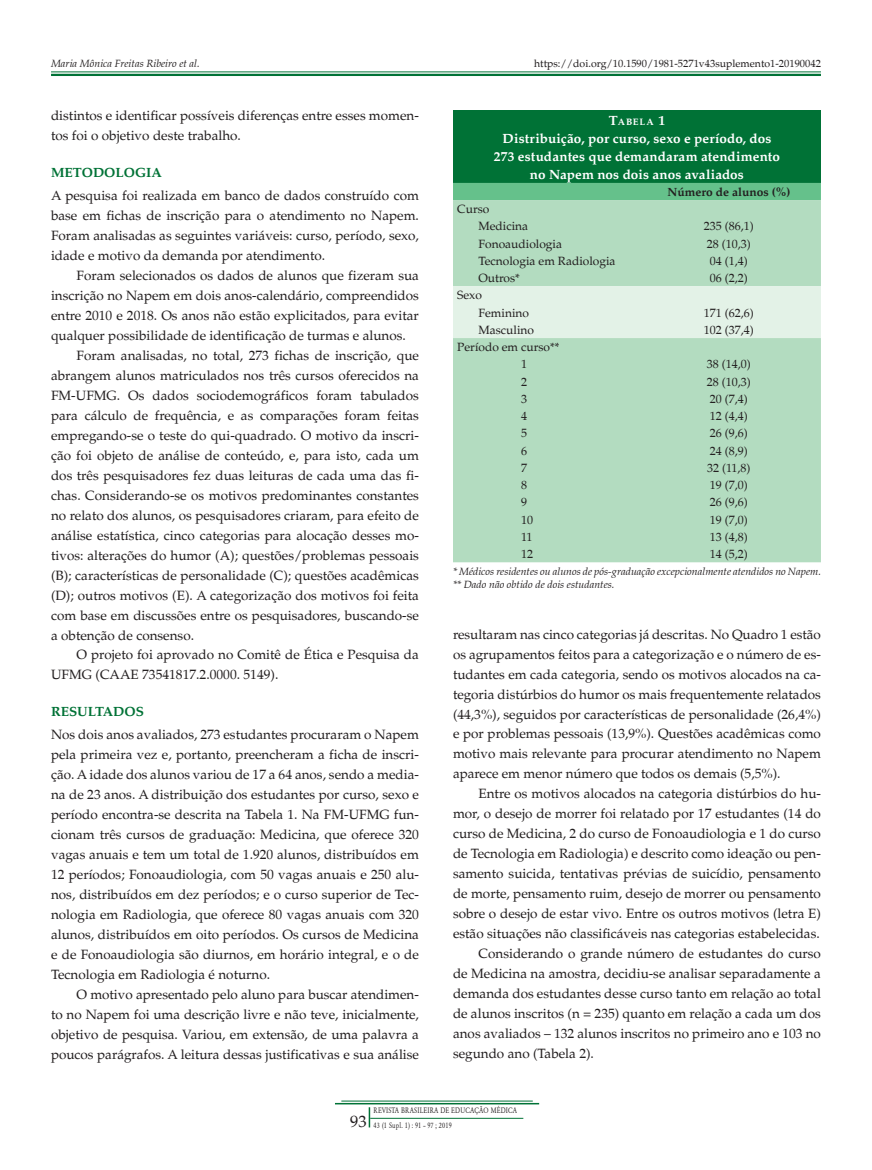
<style>
.page{position:relative;width:872px;height:1170px;background:#fff}
.page>*{position:absolute;margin:0;border:0;box-sizing:border-box;transform-origin:0 0}
.Num_Footer{font:16.5px "Palton Roman";color:#231f20}
.Body_text{font:13.5px/20px "Palton Roman";color:#231f20;text-align:justify}
.Left{font:13.5px/20px "Palton Roman";color:#231f20;text-align:justify}
.O_White{font:700 13.5px/18px "Palton";letter-spacing:.01em;color:#fff;text-align:center}
.G{font:700 13.5px "Palton";color:#007236}
.TC{font:12px "Palton Roman";color:#231f20}
.TE{font:12px "Palton Roman";color:#231f20}
.t1{font:700 12px "Palton";color:#231f20}
.R{font:italic 10.5px "Palton";color:#231f20}
.t2{font:10.5px "Palton Roman";color:#231f20}
.O_White-2{font:700 9.45px "Palton";letter-spacing:.09em;color:#fff}
.t3{font:8.25px "Garamond";letter-spacing:.03em;color:#231f20;scale:.8 1}
.s1{font-size:13.5px}
</style>
<div class="page">
<hr style="left:370px;top:1117px;width:153px;height:1px;background:#007236">
<svg style="left:369px;top:1107px;width:1px;height:20px"></svg>
<hr style="left:341px;top:1100px;width:192px;height:1px;background:#007236">
<hr style="left:335px;top:1102px;width:204px;height:2px;background:#007236">
<hr style="left:51px;top:71px;width:770px;height:1px;background:#007236">
<hr style="left:51px;top:74px;width:770px;height:2px;background:#007236">
<div style="left:453px;top:111px;width:368px;height:72px;background:#007236"></div>
<div style="left:453px;top:183px;width:368px;height:17px;background:#65c18b"></div>
<div style="left:453px;top:200px;width:368px;height:362px;background:#b3dcc0"></div>
<div style="left:453px;top:286px;width:368px;height:52px;background:#e3f2e7"></div>
<p class="R" style="left:51px;top:58px;width:150px">Maria Mônica Freitas Ribeiro et al.</p>
<p class="t2" style="left:534px;top:57px;width:288px">https://doi.org/10.1590/1981-5271v43suplemento1-20190042</p>
<p class="Body_text" style="left:51px;top:106px;width:369px">distintos e identificar possíveis diferenças entre esses momen&shy;tos foi o objetivo deste trabalho.</p>
<p class="G" style="left:51px;top:165px;width:112px">METODOLOGIA</p>
<p class="Left" style="left:51px;top:186px;width:369px">A pesquisa foi realizada em banco de dados construído com base em fichas de inscrição para o atendimento no Napem.<br>Foram analisadas as seguintes variáveis: curso, período, sexo, idade e motivo da demanda por atendimento.</p>
<p class="Body_text" style="left:51px;top:266px;width:369px;text-indent:26px">Foram selecionados os dados de alunos que fizeram sua inscrição no Napem em dois anos-calendário, compreendidos entre 2010 e 2018. Os anos não estão explicitados, para evitar qualquer possibilidade de identificação de turmas e alunos.</p>
<p class="Body_text" style="left:51px;top:345px;width:369px;text-indent:26px">Foram analisadas, no total, 273 fichas de inscrição, que abrangem alunos matriculados nos três cursos oferecidos na FM-UFMG. Os dados sociodemográficos foram tabulados para cálculo de frequência, e as comparações foram feitas empregando-se o teste do qui-quadrado. O motivo da inscri&shy;ção foi objeto de análise de conteúdo, e, para isto, cada um dos três pesquisadores fez duas leituras de cada uma das fi&shy;chas. Considerando-se os motivos predominantes constantes no relato dos alunos, os pesquisadores criaram, para efeito de análise estatística, cinco categorias para alocação desses mo&shy;tivos: alterações do humor (A); questões/problemas pessoais (B); características de personalidade (C); questões acadêmicas (D); outros motivos (E). A categorização dos motivos foi feita com base em discussões entre os pesquisadores, buscando-se a obtenção de consenso.</p>
<p class="Body_text" style="left:51px;top:645px;width:369px;text-indent:26px">O projeto foi aprovado no Comitê de Ética e Pesquisa da<br>UFMG (CAAE 73541817.2.0000. 5149).</p>
<p class="G" style="left:51px;top:703px;width:94px">RESULTADOS</p>
<p class="Left" style="left:51px;top:725px;width:369px">Nos dois anos avaliados, 273 estudantes procuraram o Napem pela primeira vez e, portanto, preencheram a ficha de inscri&shy;ção. A idade dos alunos variou de 17 a 64 anos, sendo a media&shy;na de 23 anos. A distribuição dos estudantes por curso, sexo e período encontra-se descrita na Tabela 1. Na FM-UFMG fun&shy;cionam três cursos de graduação: Medicina, que oferece 320 vagas anuais e tem um total de 1.920 alunos, distribuídos em 12 períodos; Fonoaudiologia, com 50 vagas anuais e 250 alu&shy;nos, distribuídos em dez períodos; e o curso superior de Tec&shy;nologia em Radiologia, que oferece 80 vagas anuais com 320 alunos, distribuídos em oito períodos. Os cursos de Medicina e de Fonoaudiologia são diurnos, em horário integral, e o de Tecnologia em Radiologia é noturno.</p>
<p class="Body_text" style="left:51px;top:984px;width:369px;text-indent:26px">O motivo apresentado pelo aluno para buscar atendimen&shy;to no Napem foi uma descrição livre e não teve, inicialmente, objetivo de pesquisa. Variou, em extensão, de uma palavra a poucos parágrafos. A leitura dessas justificativas e sua análise</p>
<p class="O_White-2" style="left:609px;top:116px;width:58px"><span class="s1">T</span>ABELA <span class="s1">1</span></p>
<p class="O_White" style="left:494px;top:129px;width:287px">Distribuição, por curso, sexo e período, dos<br>273 estudantes que demandaram atendimento no Napem nos dois anos avaliados</p>
<p class="t1" style="left:667px;top:185px;width:124px">Número de alunos (%)</p>
<p class="TE" style="left:457px;top:202px;width:34px">Curso</p>
<p class="TE" style="left:478px;top:219px;width:51px">Medicina</p>
<p class="TC" style="left:704px;top:219px;width:51px">235 (86,1)</p>
<p class="TE" style="left:478px;top:236px;width:85px">Fonoaudiologia</p>
<p class="TC" style="left:707px;top:236px;width:45px">28 (10,3)</p>
<p class="TE" style="left:478px;top:254px;width:139px">Tecnologia em Radiologia</p>
<p class="TC" style="left:710px;top:254px;width:39px">04 (1,4)</p>
<p class="TE" style="left:478px;top:271px;width:43px">Outros*</p>
<p class="TC" style="left:710px;top:271px;width:39px">06 (2,2)</p>
<p class="TE" style="left:457px;top:288px;width:26px">Sexo</p>
<p class="TE" style="left:478px;top:305px;width:52px">Feminino</p>
<p class="TC" style="left:704px;top:305px;width:51px">171 (62,6)</p>
<p class="TE" style="left:478px;top:322px;width:57px">Masculino</p>
<p class="TC" style="left:704px;top:322px;width:51px">102 (37,4)</p>
<p class="TE" style="left:457px;top:340px;width:104px">Período em curso**</p>
<p class="TE" style="left:521px;top:357px;width:7px">1</p>
<p class="TC" style="left:707px;top:357px;width:45px">38 (14,0)</p>
<p class="TE" style="left:521px;top:374px;width:7px">2</p>
<p class="TC" style="left:707px;top:374px;width:45px">28 (10,3)</p>
<p class="TE" style="left:521px;top:391px;width:7px">3</p>
<p class="TC" style="left:710px;top:391px;width:39px">20 (7,4)</p>
<p class="TE" style="left:521px;top:409px;width:7px">4</p>
<p class="TC" style="left:710px;top:409px;width:39px">12 (4,4)</p>
<p class="TE" style="left:521px;top:426px;width:7px">5</p>
<p class="TC" style="left:710px;top:426px;width:39px">26 (9,6)</p>
<p class="TE" style="left:521px;top:443px;width:7px">6</p>
<p class="TC" style="left:710px;top:443px;width:39px">24 (8,9)</p>
<p class="TE" style="left:521px;top:460px;width:7px">7</p>
<p class="TC" style="left:707px;top:460px;width:45px">32 (11,8)</p>
<p class="TE" style="left:521px;top:478px;width:7px">8</p>
<p class="TC" style="left:710px;top:478px;width:39px">19 (7,0)</p>
<p class="TE" style="left:521px;top:495px;width:7px">9</p>
<p class="TC" style="left:710px;top:495px;width:39px">26 (9,6)</p>
<p class="TE" style="left:521px;top:512px;width:13px">10</p>
<p class="TC" style="left:710px;top:512px;width:39px">19 (7,0)</p>
<p class="TE" style="left:521px;top:529px;width:13px">11</p>
<p class="TC" style="left:710px;top:529px;width:39px">13 (4,8)</p>
<p class="TE" style="left:521px;top:547px;width:13px">12</p>
<p class="TC" style="left:710px;top:547px;width:39px">14 (5,2)</p>
<p class="R" style="left:453px;top:565px;width:369px">* Médicos residentes ou alunos de pós-graduação excepcionalmente atendidos no Napem.</p>
<p class="R" style="left:453px;top:578px;width:163px">** Dado não obtido de dois estudantes.</p>
<p class="Body_text" style="left:453px;top:624px;width:369px">resultaram nas cinco categorias já descritas. No Quadro 1 estão os agrupamentos feitos para a categorização e o número de es&shy;tudantes em cada categoria, sendo os motivos alocados na ca&shy;tegoria distúrbios do humor os mais frequentemente relatados (44,3%), seguidos por características de personalidade (26,4%) e por problemas pessoais (13,9%). Questões acadêmicas como motivo mais relevante para procurar atendimento no Napem aparece em menor número que todos os demais (5,5%).</p>
<p class="Body_text" style="left:453px;top:784px;width:369px;text-indent:26px">Entre os motivos alocados na categoria distúrbios do hu&shy;mor, o desejo de morrer foi relatado por 17 estudantes (14 do curso de Medicina, 2 do curso de Fonoaudiologia e 1 do curso de Tecnologia em Radiologia) e descrito como ideação ou pen&shy;samento suicida, tentativas prévias de suicídio, pensamento de morte, pensamento ruim, desejo de morrer ou pensamento sobre o desejo de estar vivo. Entre os outros motivos (letra E) estão situações não classificáveis nas categorias estabelecidas.</p>
<p class="Body_text" style="left:453px;top:943px;width:369px;text-indent:26px">Considerando o grande número de estudantes do curso de Medicina na amostra, decidiu-se analisar separadamente a demanda dos estudantes desse curso tanto em relação ao total de alunos inscritos (n = 235) quanto em relação a cada um dos anos avaliados – 132 alunos inscritos no primeiro ano e 103 no segundo ano (Tabela 2).</p>
<p class="t3" style="left:373px;top:1105px;width:181px">REVISTA BRASILEIRA DE EDUCAÇÃO MÉDICA</p>
<p class="Num_Footer" style="left:350px;top:1111px;width:18px">93</p>
<p class="t3" style="left:373px;top:1120px;width:99px">43 (1 Supl. 1) : 91 – 97 ; 2019</p>
</div>
